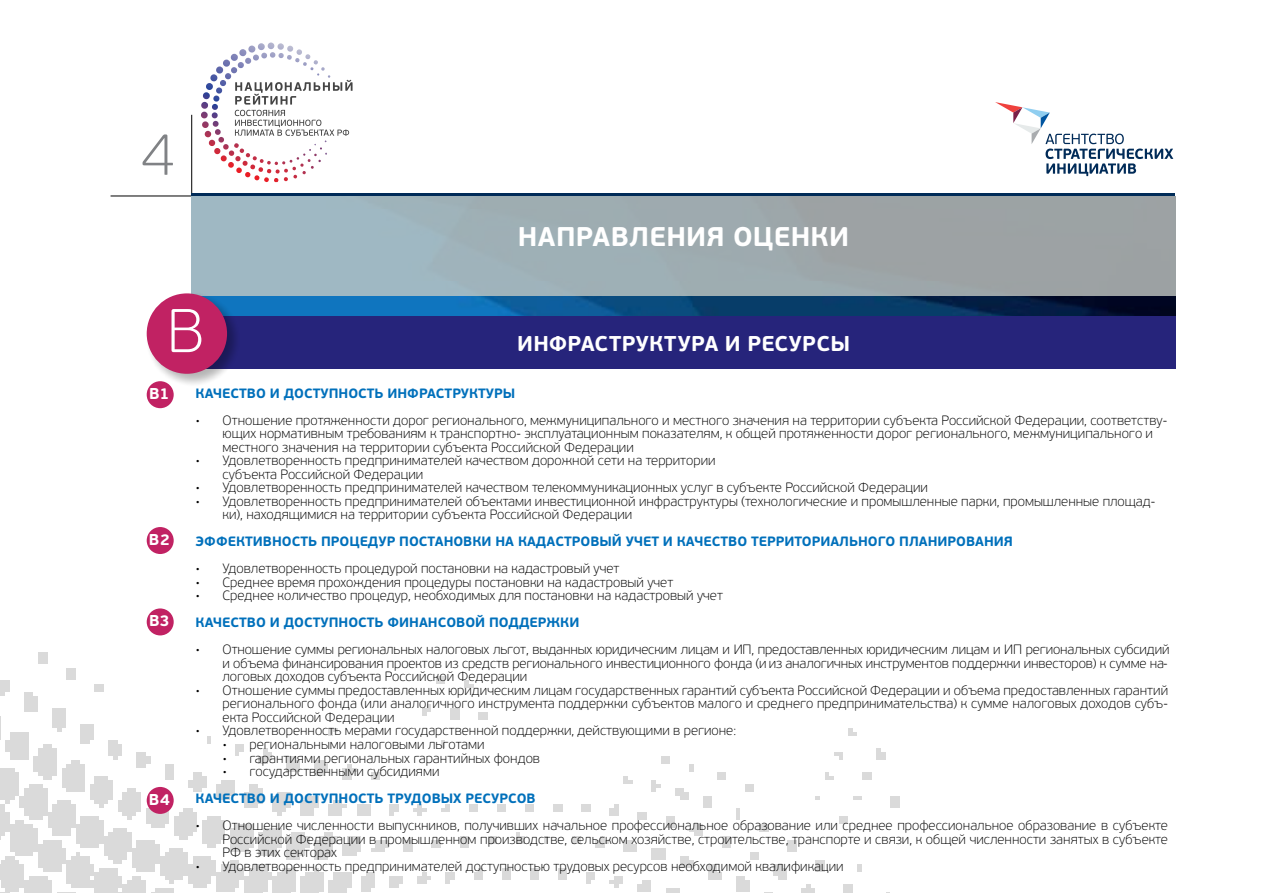
<style>
.page{position:relative;width:1263px;height:893px;background:#fff}
.page>*{position:absolute;margin:0;border:0;box-sizing:border-box;transform-origin:0 0}
.t1{font:100 61.5px "PF Beau Sans Pro";color:#fff}
.t2{font:100 58.8px "PF Beau Sans Pro";color:#808285}
.t3{font:700 27px "PF Beau Sans Pro";letter-spacing:.01em;color:#fff}
.t4{font:700 21.45px "PF Beau Sans Pro";color:#fff}
.t5{font:700 15.75px "PF Beau Sans Pro";color:#fff}
.t6{font:100 13.5px/13.5px "PF Beau Sans Pro";color:#000}
.t7{font:700 13.5px "PF Beau Sans Pro";color:#0070bb}
</style>
<div class="page">
<hr style="left:111px;top:196px;width:160px;height:1px;background:#000">
<hr style="left:191px;top:115px;width:1px;height:81px;background:#000">
<hr style="left:192px;top:193px;width:983px;height:3px;background:#002b58">
<svg style="left:995px;top:102px;width:178px;height:74px"></svg>
<img style="left:0;top:652px;width:900px;height:241px">
<svg style="left:201px;top:43px;width:152px;height:139px"></svg>
<img style="left:241px;top:296px;width:934px;height:20px">
<div style="left:191px;top:196px;width:984px;height:100px;background:linear-gradient(to right,#9fbac6,#9c9e9d)"></div>
<div style="left:191px;top:316px;width:985px;height:53px;background:#26247b"></div>
<div style="left:145px;top:291px;width:96px;height:97px;background:#000;opacity:.3"></div>
<div style="left:147px;top:293px;width:80px;height:81px;background:#c12263;border-radius:50%"></div>
<div style="left:147px;top:381px;width:27px;height:27px;background:#c12263;border-radius:50%"></div>
<div style="left:147px;top:527px;width:27px;height:27px;background:#c12263;border-radius:50%"></div>
<div style="left:147px;top:608px;width:27px;height:27px;background:#c12263;border-radius:50%"></div>
<div style="left:147px;top:787px;width:27px;height:27px;background:#c12263;border-radius:50%"></div>
<h2 class="t2" style="left:141px;top:123px;width:35px">4</h2>
<h1 class="t1" style="left:167px;top:298px;width:39px">В</h1>
<h3 class="t3" style="left:518px;top:220px;width:333px">НАПРАВЛЕНИЯ ОЦЕНКИ</h3>
<h3 class="t4" style="left:517px;top:330px;width:334px">ИНФРАСТРУКТУРА И РЕСУРСЫ</h3>
<p class="t5" style="left:149px;top:384px;width:22px">В1</p>
<p class="t5" style="left:149px;top:530px;width:22px">В2</p>
<p class="t5" style="left:149px;top:611px;width:22px">В3</p>
<p class="t5" style="left:149px;top:790px;width:23px">В4</p>
<p class="t7" style="left:196px;top:385px;width:321px">КАЧЕСТВО И ДОСТУПНОСТЬ ИНФРАСТРУКТУРЫ</p>
<p class="t6" style="left:223px;top:414px;width:946px;text-indent:-27px">• Отношение протяженности дорог регионального, межмуниципального и местного значения на территории субъекта Российской Федерации, соответству&shy;ющих нормативным требованиям к транспортно- эксплуатационным показателям, к общей протяженности дорог регионального, межмуниципального и местного значения на территории субъекта Российской Федерации</p>
<p class="t6" style="left:223px;top:454px;width:494px;text-indent:-27px">• Удовлетворенность предпринимателей качеством дорожной сети на территории субъекта Российской Федерации</p>
<p class="t6" style="left:196px;top:481px;width:734px">• Удовлетворенность предпринимателей качеством телекоммуникационных услуг в субъекте Российской Федерации</p>
<p class="t6" style="left:223px;top:495px;width:934px;text-indent:-27px">• Удовлетворенность предпринимателей объектами инвестиционной инфраструктуры (технологические и промышленные парки, промышленные площад&shy;ки), находящимися на территории субъекта Российской Федерации</p>
<p class="t7" style="left:196px;top:534px;width:819px">ЭФФЕКТИВНОСТЬ ПРОЦЕДУР ПОСТАНОВКИ НА КАДАСТРОВЫЙ УЧЕТ И КАЧЕСТВО ТЕРРИТОРИАЛЬНОГО ПЛАНИРОВАНИЯ</p>
<p class="t6" style="left:196px;top:562px;width:425px">• Удовлетворенность процедурой постановки на кадастровый учет</p>
<p class="t6" style="left:196px;top:576px;width:479px">• Среднее время прохождения процедуры постановки на кадастровый учет</p>
<p class="t6" style="left:196px;top:589px;width:529px">• Среднее количество процедур, необходимых для постановки на кадастровый учет</p>
<p class="t7" style="left:196px;top:615px;width:385px">КАЧЕСТВО И ДОСТУПНОСТЬ ФИНАНСОВОЙ ПОДДЕРЖКИ</p>
<p class="t6" style="left:223px;top:643px;width:948px;text-indent:-27px">• Отношение суммы региональных налоговых льгот, выданных юридическим лицам и ИП, предоставленных юридическим лицам и ИП региональных субсидий и объема финансирования проектов из средств регионального инвестиционного фонда (и из аналогичных инструментов поддержки инвесторов) к сумме на&shy;логовых доходов субъекта Российской Федерации</p>
<p class="t6" style="left:223px;top:684px;width:947px;text-align:justify;text-indent:-27px">• Отношение суммы предоставленных юридическим лицам государственных гарантий субъекта Российской Федерации и объема предоставленных гарантий регионального фонда (или аналогичного инструмента поддержки субъектов малого и среднего предпринимательства) к сумме налоговых доходов субъ&shy;екта Российской Федерации</p>
<p class="t6" style="left:196px;top:724px;width:542px">• Удовлетворенность мерами государственной поддержки, действующими в регионе:</p>
<p class="t6" style="left:223px;top:738px;width:263px">• региональными налоговыми льготами</p>
<p class="t6" style="left:223px;top:751px;width:319px">• гарантиями региональных гарантийных фондов</p>
<p class="t6" style="left:223px;top:765px;width:218px">• государственными субсидиями</p>
<p class="t7" style="left:196px;top:790px;width:342px">КАЧЕСТВО И ДОСТУПНОСТЬ ТРУДОВЫХ РЕСУРСОВ</p>
<p class="t6" style="left:223px;top:819px;width:947px;text-align:justify;text-indent:-27px">• Отношение численности выпускников, получивших начальное профессиональное образование или среднее профессиональное образование в субъекте Российской Федерации в промышленном производстве, сельском хозяйстве, строительстве, транспорте и связи, к общей численности занятых в субъекте РФ в этих секторах</p>
<p class="t6" style="left:196px;top:859px;width:650px">• Удовлетворенность предпринимателей доступностью трудовых ресурсов необходимой квалификации</p>
</div>
